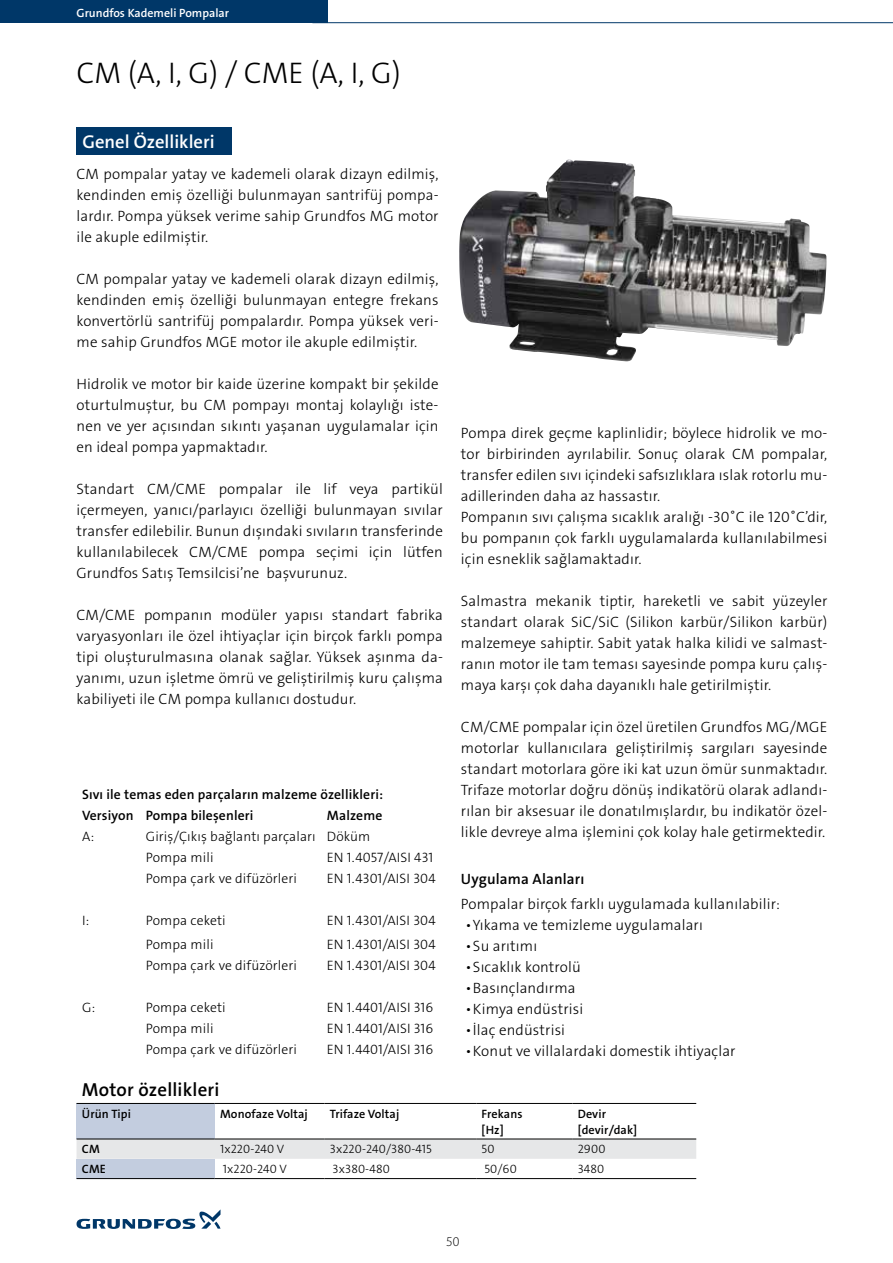
<style>
.page{position:relative;width:893px;height:1263px;background:#fff}
.page>*{position:absolute;margin:0;border:0;box-sizing:border-box;transform-origin:0 0}
.t1{font:30px "Grundfos The Sans V2 OT 3 L";color:#000}
.t2{font:18.9px "Grundfos The Sans V2 OT 6 SB";letter-spacing:.01em;color:#000}
.t3{font:18.6px "Grundfos The Sans V2 OT 6 SB";color:#fff}
.t4{font:15px/21px "Grundfos The Sans V2 OT 3 L";letter-spacing:.01em;color:#000;text-align:justify}
.t5{font:15px "Grundfos The Sans V2 OT 6 SB";letter-spacing:.01em;color:#000}
.t6{font:13.65px/21px "Grundfos The Sans V2 OT 3 L";letter-spacing:.01em;color:#000}
.t7{font:13.65px/21px "Grundfos The Sans V2 OT 6 SB";letter-spacing:.01em;color:#000}
.t8{font:300 13.5px "Myriad Pro";color:#000}
.t9{font:12.15px/15.8px "Grundfos The Sans V2 OT 6 SB";letter-spacing:.01em;color:#000}
.t10{font:12.15px "Grundfos The Sans V2 OT 3 L";letter-spacing:.01em;color:#000}
.t11{font:12px "Grundfos The Sans V2 OT 6 SB";color:#fff}
</style>
<div class="page">
<svg style="left:77px;top:1209px;width:144px;height:20px"></svg>
<div style="left:0;top:0;width:327px;height:23px;background:#003768"></div>
<hr style="left:312px;top:22px;width:581px;height:1px;background:#003768">
<div style="left:77px;top:128px;width:155px;height:27px;background:#003768"></div>
<div style="left:77px;top:1103px;width:138px;height:36px;background:#c3cddf"></div>
<div style="left:77px;top:1140px;width:619px;height:19px;background:#e6e7e8"></div>
<div style="left:77px;top:1159px;width:138px;height:19px;background:#c3cddf"></div>
<hr style="left:77px;top:1103px;width:138px;height:1px;background:#000">
<hr style="left:215px;top:1103px;width:109px;height:1px;background:#000">
<hr style="left:324px;top:1103px;width:152px;height:1px;background:#000">
<hr style="left:476px;top:1103px;width:96px;height:1px;background:#000">
<hr style="left:572px;top:1103px;width:124px;height:1px;background:#000">
<hr style="left:77px;top:1139px;width:138px;height:1px;background:#000">
<hr style="left:215px;top:1139px;width:109px;height:1px;background:#000">
<hr style="left:324px;top:1139px;width:152px;height:1px;background:#000">
<hr style="left:476px;top:1139px;width:96px;height:1px;background:#000">
<hr style="left:572px;top:1139px;width:124px;height:1px;background:#000">
<hr style="left:77px;top:1178px;width:138px;height:1px;background:#000">
<hr style="left:215px;top:1178px;width:109px;height:1px;background:#000">
<hr style="left:324px;top:1178px;width:152px;height:1px;background:#000">
<hr style="left:476px;top:1178px;width:96px;height:1px;background:#000">
<hr style="left:572px;top:1178px;width:124px;height:1px;background:#000">
<img style="left:459px;top:160px;width:335px;height:201px">
<p class="t11" style="left:77px;top:5px;width:154px">Grundfos Kademeli Pompalar</p>
<h1 class="t1" style="left:77px;top:53px;width:326px">CM (A, I, G) / CME (A, I, G)</h1>
<p class="t3" style="left:82px;top:130px;width:134px">Genel Özellikleri</p>
<p class="t4" style="left:77px;top:163px;width:364px">CM pompalar yatay ve kademeli olarak dizayn edilmiş, kendinden emiş özelliği bulunmayan santrifüj pompa&shy;lardır. Pompa yüksek verime sahip Grundfos MG motor ile akuple edilmiştir.</p>
<p class="t4" style="left:77px;top:268px;width:364px">CM pompalar yatay ve kademeli olarak dizayn edilmiş, kendinden emiş özelliği bulunmayan entegre frekans konvertörlü santrifüj pompalardır. Pompa yüksek veri&shy;me sahip Grundfos MGE motor ile akuple edilmiştir.</p>
<p class="t4" style="left:77px;top:373px;width:363px">Hidrolik ve motor bir kaide üzerine kompakt bir şekilde oturtulmuştur, bu CM pompayı montaj kolaylığı iste&shy;nen ve yer açısından sıkıntı yaşanan uygulamalar için en ideal pompa yapmaktadır.</p>
<p class="t4" style="left:77px;top:478px;width:368px">Standart CM/CME pompalar ile lif veya partikül içermeyen, yanıcı/parlayıcı özelliği bulunmayan sıvılar transfer edilebilir. Bunun dışındaki sıvıların transferinde kullanılabilecek CM/CME pompa seçimi için lütfen Grundfos Satış Temsilcisi’ne başvurunuz.</p>
<p class="t4" style="left:77px;top:604px;width:368px">CM/CME pompanın modüler yapısı standart fabrika varyasyonları ile özel ihtiyaçlar için birçok farklı pompa tipi oluşturulmasına olanak sağlar. Yüksek aşınma da&shy;yanımı, uzun işletme ömrü ve geliştirilmiş kuru çalışma kabiliyeti ile CM pompa kullanıcı dostudur.</p>
<p class="t4" style="left:461px;top:423px;width:368px;text-align:left">Pompa direk geçme kaplinlidir; böylece hidrolik ve mo&shy;tor birbirinden ayrılabilir. Sonuç olarak CM pompalar, transfer edilen sıvı içindeki safsızlıklara ıslak rotorlu mu&shy;adillerinden daha az hassastır.<br>Pompanın sıvı çalışma sıcaklık aralığı -30˚C ile 120˚C’dir, bu pompanın çok farklı uygulamalarda kullanılabilmesi için esneklik sağlamaktadır.</p>
<p class="t4" style="left:461px;top:591px;width:368px">Salmastra mekanik tiptir, hareketli ve sabit yüzeyler standart olarak SiC/SiC (Silikon karbür/Silikon karbür) malzemeye sahiptir. Sabit yatak halka kilidi ve salmast&shy;ranın motor ile tam teması sayesinde pompa kuru çalış&shy;maya karşı çok daha dayanıklı hale getirilmiştir.</p>
<p class="t4" style="left:461px;top:717px;width:368px">CM/CME pompalar için özel üretilen Grundfos MG/MGE motorlar kullanıcılara geliştirilmiş sargıları sayesinde standart motorlara göre iki kat uzun ömür sunmaktadır.<br>Trifaze motorlar doğru dönüş indikatörü olarak adlandı&shy;rılan bir aksesuar ile donatılmışlardır, bu indikatör özel&shy;likle devreye alma işlemini çok kolay hale getirmektedir.</p>
<p class="t5" style="left:461px;top:869px;width:125px">Uygulama Alanları</p>
<p class="t4" style="left:461px;top:893px;width:321px">Pompalar birçok farklı uygulamada kullanılabilir:</p>
<p class="t4" style="left:465px;top:914px;width:239px">•Yıkama ve temizleme uygulamaları</p>
<p class="t4" style="left:465px;top:935px;width:73px">•Su arıtımı</p>
<p class="t4" style="left:465px;top:956px;width:117px">•Sıcaklık kontrolü</p>
<p class="t4" style="left:465px;top:977px;width:112px">•Basınçlandırma</p>
<p class="t4" style="left:465px;top:998px;width:119px">•Kimya endüstrisi</p>
<p class="t4" style="left:465px;top:1019px;width:101px">•İlaç endüstrisi</p>
<p class="t4" style="left:465px;top:1040px;width:272px">•Konut ve villalardaki domestik ihtiyaçlar</p>
<p class="t7" style="left:82px;top:784px;width:303px">Sıvı ile temas eden parçaların malzeme özellikleri:<br>Versiyon Pompa bileşenleri</p>
<p class="t7" style="left:327px;top:805px;width:57px">Malzeme</p>
<p class="t6" style="left:82px;top:826px;width:14px">A:</p>
<p class="t6" style="left:146px;top:826px;width:226px">Giriş/Çıkış bağlantı parçaları Döküm<br>Pompa mili</p>
<p class="t6" style="left:327px;top:847px;width:108px">EN 1.4057/AISI 431</p>
<p class="t6" style="left:146px;top:868px;width:153px">Pompa çark ve difüzörleri</p>
<p class="t6" style="left:327px;top:868px;width:110px">EN 1.4301/AISI 304</p>
<p class="t6" style="left:82px;top:910px;width:9px">I:</p>
<p class="t6" style="left:146px;top:910px;width:81px">Pompa ceketi</p>
<p class="t6" style="left:327px;top:910px;width:110px">EN 1.4301/AISI 304</p>
<p class="t6" style="left:146px;top:933px;width:69px">Pompa mili</p>
<p class="t6" style="left:327px;top:933px;width:110px">EN 1.4301/AISI 304</p>
<p class="t6" style="left:146px;top:954px;width:153px">Pompa çark ve difüzörleri</p>
<p class="t6" style="left:327px;top:954px;width:110px">EN 1.4301/AISI 304</p>
<p class="t6" style="left:82px;top:996px;width:15px">G:</p>
<p class="t6" style="left:146px;top:996px;width:81px">Pompa ceketi</p>
<p class="t6" style="left:327px;top:996px;width:108px">EN 1.4401/AISI 316</p>
<p class="t6" style="left:146px;top:1018px;width:69px">Pompa mili</p>
<p class="t6" style="left:327px;top:1018px;width:108px">EN 1.4401/AISI 316</p>
<p class="t6" style="left:146px;top:1039px;width:153px">Pompa çark ve difüzörleri</p>
<p class="t6" style="left:327px;top:1039px;width:108px">EN 1.4401/AISI 316</p>
<p class="t2" style="left:82px;top:1077px;width:139px">Motor özellikleri</p>
<p class="t9" style="left:82px;top:1106px;width:51px">Ürün Tipi</p>
<p class="t9" style="left:220px;top:1106px;width:89px">Monofaze Voltaj</p>
<p class="t9" style="left:330px;top:1106px;width:71px">Trifaze Voltaj</p>
<p class="t9" style="left:482px;top:1106px;width:43px">Frekans [Hz]</p>
<p class="t9" style="left:578px;top:1106px;width:61px">Devir [devir/dak]</p>
<p class="t9" style="left:82px;top:1141px;width:19px">CM</p>
<p class="t10" style="left:220px;top:1141px;width:66px">1x220-240 V</p>
<p class="t10" style="left:330px;top:1141px;width:104px">3x220-240/380-415</p>
<p class="t10" style="left:482px;top:1141px;width:14px">50</p>
<p class="t10" style="left:578px;top:1141px;width:29px">2900</p>
<p class="t9" style="left:82px;top:1161px;width:26px">CME</p>
<p class="t10" style="left:223px;top:1161px;width:66px">1x220-240 V</p>
<p class="t10" style="left:333px;top:1161px;width:59px">3x380-480</p>
<p class="t10" style="left:484px;top:1161px;width:34px">50/60</p>
<p class="t10" style="left:578px;top:1161px;width:28px">3480</p>
<p class="t8" style="left:446px;top:1233px;width:15px">50</p>
</div>
